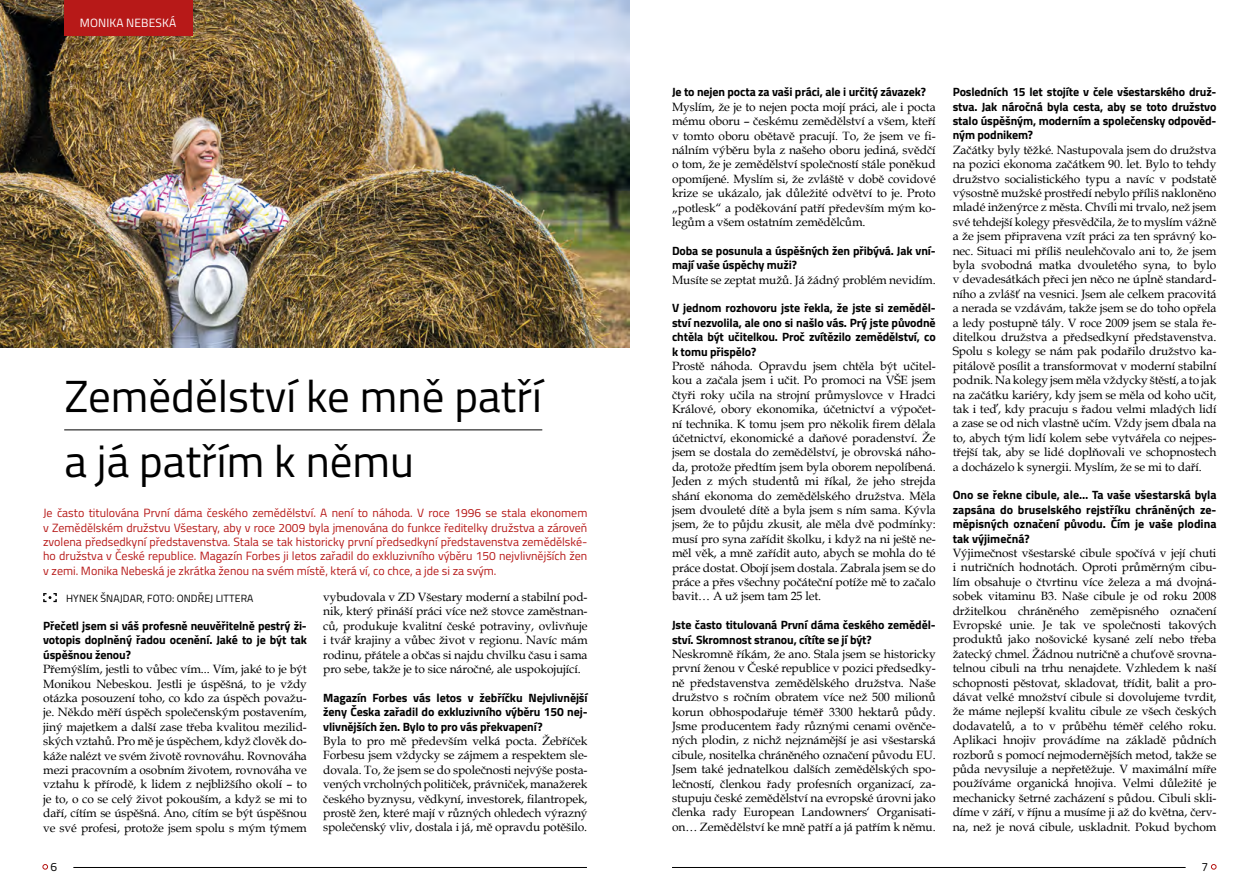
<style>
.page{position:relative;width:1259px;height:893px;background:#fff}
.page>*{position:absolute;margin:0;border:0;box-sizing:border-box;transform-origin:0 0}
.t1{font:45px/64.5px "Titillium Web";color:#000}
.t2{font:12px/14.4px "Book Antiqua";letter-spacing:-.01em;color:#000;text-align:justify}
.t3{font:700 12px/14.4px "Titillium";letter-spacing:-.01em;color:#000;text-align:justify}
.t4{font:12px/14.4px "Titillium";color:#b71918;text-align:justify}
.t5{font:12px "Titillium Web";letter-spacing:.01em;color:#fff}
.t6{font:12px "Titillium Web";color:#000}
.t7{font:10.5px "Titillium Web";letter-spacing:.01em;color:#000}
</style>
<div class="page">
<svg style="left:43px;top:864px;width:5px;height:5px"></svg>
<svg style="left:1211px;top:864px;width:5px;height:5px"></svg>
<hr style="left:73px;top:867px;width:514px;height:1px;background:#000">
<hr style="left:672px;top:867px;width:513px;height:1px;background:#000">
<svg style="left:43px;top:593px;width:14px;height:9px"></svg>
<hr style="left:64px;top:429px;width:478px;height:1px;background:#000">
<img style="left:0;top:0;width:629px;height:347px">
<div style="left:64px;top:0;width:128px;height:35px;background:#b71918"></div>
<p class="t5" style="left:80px;top:14px;width:98px">MONIKA NEBESKÁ</p>
<h1 class="t1" style="left:64px;top:362px;width:479px">Zemědělství ke mně patří a já patřím k němu</h1>
<p class="t4" style="left:43px;top:505px;width:546px">Je často titulována První dáma českého zemědělství. A není to náhoda. V roce 1996 se stala ekonomem v Zemědělském družstvu Všestary, aby v roce 2009 byla jmenována do funkce ředitelky družstva a zároveň zvolena předsedkyní představenstva. Stala se tak historicky první předsedkyní představenstva zemědělské&shy;ho družstva v České republice. Magazín Forbes ji letos zařadil do exkluzivního výběru 150 nejvlivnějších žen v zemi. Monika Nebeská je zkrátka ženou na svém místě, která ví, co chce, a jde si za svým.</p>
<p class="t7" style="left:66px;top:591px;width:189px">HYNEK ŠNAJDAR, FOTO: ONDŘEJ LITTERA</p>
<p class="t3" style="left:43px;top:618px;width:265px">Přečetl jsem si váš profesně neuvěřitelně pestrý ži&shy;votopis doplněný řadou ocenění. Jaké to je být tak úspěšnou ženou?</p>
<p class="t2" style="left:43px;top:662px;width:265px">Přemýšlím, jestli to vůbec vím... Vím, jaké to je být Monikou Nebeskou. Jestli je úspěšná, to je vždy otázka posouzení toho, co kdo za úspěch považu&shy;je. Někdo měří úspěch společenským postavením, jiný majetkem a další zase třeba kvalitou mezilid&shy;ských vztahů. Pro mě je úspěchem, když člověk do&shy;káže nalézt ve svém životě rovnováhu. Rovnováha mezi pracovním a osobním životem, rovnováha ve vztahu k přírodě, k lidem z nejbližšího okolí – to je to, o co se celý život pokouším, a když se mi to daří, cítím se úspěšná. Ano, cítím se být úspěšnou ve své profesi, protože jsem spolu s mým týmem</p>
<p class="t2" style="left:323px;top:589px;width:266px">vybudovala v ZD Všestary moderní a stabilní pod&shy;nik, který přináší práci více než stovce zaměstnan&shy;ců, produkuje kvalitní české potraviny, ovlivňuje i tvář krajiny a vůbec život v regionu. Navíc mám rodinu, přátele a občas si najdu chvilku času i sama pro sebe, takže je to sice náročné, ale uspokojující.</p>
<p class="t3" style="left:323px;top:690px;width:266px">Magazín Forbes vás letos v žebříčku Nejvlivnější ženy Česka zařadil do exkluzivního výběru 150 nej&shy;vlivnějších žen. Bylo to pro vás překvapení?</p>
<p class="t2" style="left:323px;top:733px;width:266px">Byla to pro mě především velká pocta. Žebříček Forbesu jsem vždycky se zájmem a respektem sle&shy;dovala. To, že jsem se do společnosti nejvýše posta&shy;vených vrcholných političek, právniček, manažerek českého byznysu, vědkyní, investorek, filantropek, prostě žen, které mají v různých ohledech výrazný společenský vliv, dostala i já, mě opravdu potěšilo.</p>
<p class="t3" style="left:672px;top:84px;width:256px">Je to nejen pocta za vaši práci, ale i určitý závazek?</p>
<p class="t2" style="left:672px;top:99px;width:265px">Myslím, že je to nejen pocta mojí práci, ale i pocta mému oboru – českému zemědělství a všem, kteří v tomto oboru obětavě pracují. To, že jsem ve fi&shy;nálním výběru byla z našeho oboru jediná, svědčí o tom, že je zemědělství společností stále poněkud opomíjené. Myslím si, že zvláště v době covidové krize se ukázalo, jak důležité odvětví to je. Proto „potlesk“ a poděkování patří především mým ko&shy;legům a všem ostatním zemědělcům.</p>
<p class="t3" style="left:672px;top:243px;width:265px">Doba se posunula a úspěšných žen přibývá. Jak vní&shy;mají vaše úspěchy muži?</p>
<p class="t2" style="left:672px;top:272px;width:265px">Musíte se zeptat mužů. Já žádný problém nevidím.</p>
<p class="t3" style="left:672px;top:300px;width:265px">V jednom rozhovoru jste řekla, že jste si zeměděl&shy;ství nezvolila, ale ono si našlo vás. Prý jste původně chtěla být učitelkou. Proč zvítězilo zemědělství, co k tomu přispělo?</p>
<p class="t2" style="left:672px;top:358px;width:265px">Prostě náhoda. Opravdu jsem chtěla být učitel&shy;kou a začala jsem i učit. Po promoci na VŠE jsem čtyři roky učila na strojní průmyslovce v Hradci Králové, obory ekonomika, účetnictví a výpočet&shy;ní technika. K tomu jsem pro několik firem dělala účetnictví, ekonomické a daňové poradenství. Že jsem se dostala do zemědělství, je obrovská náho&shy;da, protože předtím jsem byla oborem nepolíbená.<br>Jeden z mých studentů mi říkal, že jeho strejda shání ekonoma do zemědělského družstva. Měla jsem dvouleté dítě a byla jsem s ním sama. Kývla jsem, že to půjdu zkusit, ale měla dvě podmínky: musí pro syna zařídit školku, i když na ni ještě ne&shy;měl věk, a mně zařídit auto, abych se mohla do té práce dostat. Obojí jsem dostala. Zabrala jsem se do práce a přes všechny počáteční potíže mě to začalo bavit… A už jsem tam 25 let.</p>
<p class="t3" style="left:672px;top:617px;width:265px">Jste často titulovaná První dáma českého zeměděl&shy;ství. Skromnost stranou, cítíte se jí být?</p>
<p class="t2" style="left:672px;top:646px;width:265px">Neskromně říkám, že ano. Stala jsem se historicky první ženou v České republice v pozici předsedky&shy;ně představenstva zemědělského družstva. Naše družstvo s ročním obratem více než 500 milionů korun obhospodařuje téměř 3300 hektarů půdy.<br>Jsme producentem řady různými cenami ověnče&shy;ných plodin, z nichž nejznámější je asi všestarská cibule, nositelka chráněného označení původu EU.<br>Jsem také jednatelkou dalších zemědělských spo&shy;lečností, členkou řady profesních organizací, za&shy;stupuju české zemědělství na evropské úrovni jako členka rady European Landowners‘ Organisati&shy;on… Zemědělství ke mně patří a já patřím k němu.</p>
<p class="t3" style="left:952px;top:84px;width:265px">Posledních 15 let stojíte v čele všestarského druž&shy;stva. Jak náročná byla cesta, aby se toto družstvo stalo úspěšným, moderním a společensky odpověd&shy;ným podnikem?</p>
<p class="t2" style="left:952px;top:142px;width:265px">Začátky byly těžké. Nastupovala jsem do družstva na pozici ekonoma začátkem 90. let. Bylo to tehdy družstvo socialistického typu a navíc v podstatě výsostně mužské prostředí nebylo příliš nakloněno mladé inženýrce z města. Chvíli mi trvalo, než jsem své tehdejší kolegy přesvědčila, že to myslím vážně a že jsem připravena vzít práci za ten správný ko&shy;nec. Situaci mi příliš neulehčovalo ani to, že jsem byla svobodná matka dvouletého syna, to bylo v devadesátkách přeci jen něco ne úplně standard&shy;ního a zvlášť na vesnici. Jsem ale celkem pracovitá a nerada se vzdávám, takže jsem se do toho opřela a ledy postupně tály. V roce 2009 jsem se stala ře&shy;ditelkou družstva a předsedkyní představenstva.<br>Spolu s kolegy se nám pak podařilo družstvo ka&shy;pitálově posílit a transformovat v moderní stabilní podnik. Na kolegy jsem měla vždycky štěstí, a to jak na začátku kariéry, kdy jsem se měla od koho učit, tak i teď, kdy pracuju s řadou velmi mladých lidí a zase se od nich vlastně učím. Vždy jsem dbala na to, abych tým lidí kolem sebe vytvářela co nejpes&shy;třejší tak, aby se lidé doplňovali ve schopnostech a docházelo k synergii. Myslím, že se mi to daří.</p>
<p class="t3" style="left:952px;top:487px;width:265px">Ono se řekne cibule, ale… Ta vaše všestarská byla zapsána do bruselského rejstříku chráněných ze&shy;měpisných označení původu. Čím je vaše plodina tak výjimečná?</p>
<p class="t2" style="left:952px;top:545px;width:265px">Výjimečnost všestarské cibule spočívá v její chuti i nutričních hodnotách. Oproti průměrným cibu&shy;lím obsahuje o čtvrtinu více železa a má dvojná&shy;sobek vitaminu B3. Naše cibule je od roku 2008 držitelkou chráněného zeměpisného označení Evropské unie. Je tak ve společnosti takových produktů jako nošovické kysané zelí nebo třeba žatecký chmel. Žádnou nutričně a chuťově srovna&shy;telnou cibuli na trhu nenajdete. Vzhledem k naší schopnosti pěstovat, skladovat, třídit, balit a pro&shy;dávat velké množství cibule si dovolujeme tvrdit, že máme nejlepší kvalitu cibule ze všech českých dodavatelů, a to v průběhu téměř celého roku.<br>Aplikaci hnojiv provádíme na základě půdních rozborů s pomocí nejmodernějších metod, takže se půda nevysiluje a nepřetěžuje. V maximální míře používáme organická hnojiva. Velmi důležité je mechanicky šetrné zacházení s půdou. Cibuli skli&shy;díme v září, v říjnu a musíme ji až do května, červ&shy;na, než je nová cibule, uskladnit. Pokud bychom</p>
<p class="t6" style="left:51px;top:858px;width:8px">6</p>
<p class="t6" style="left:1201px;top:858px;width:8px">7</p>
</div>
